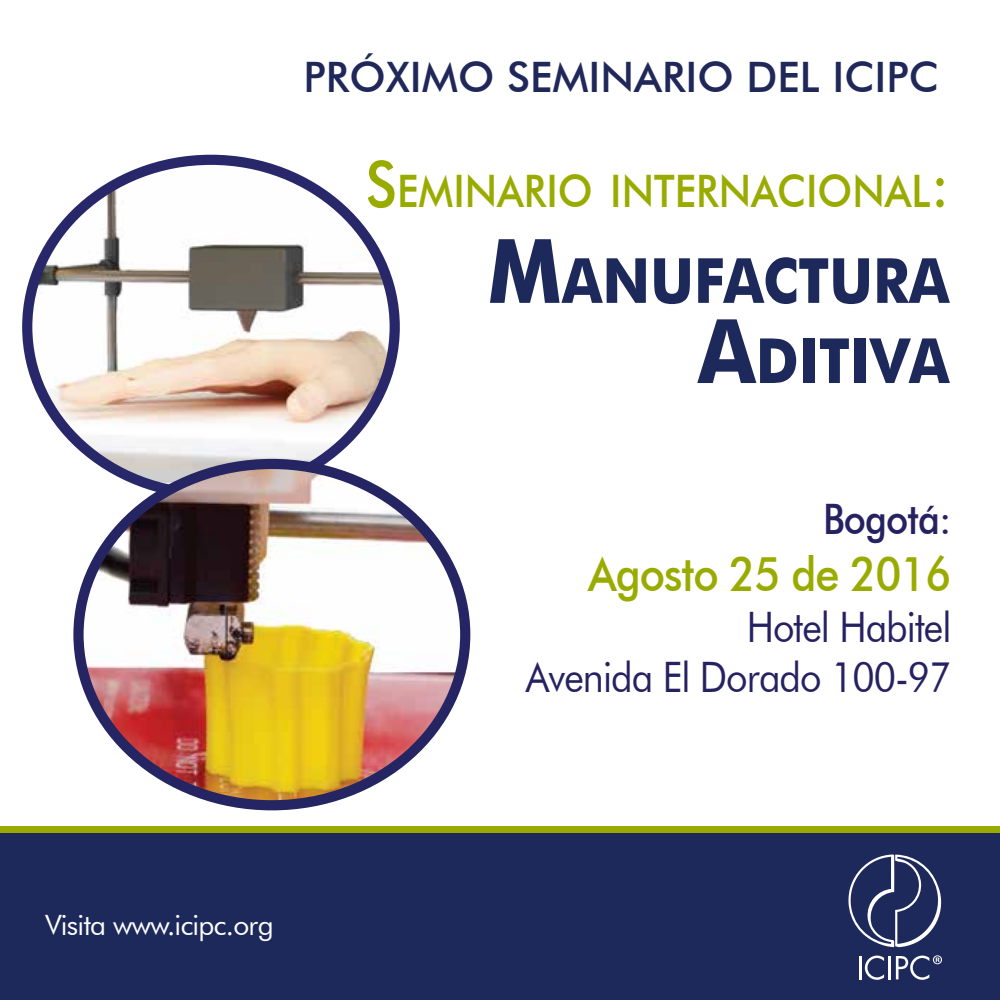
<style>
.page{position:relative;width:1000px;height:1000px;background:#fff}
.page>*{position:absolute;margin:0;border:0;box-sizing:border-box;transform-origin:0 0}
.t1{font:700 62.4px/80.2px "Futura BT";color:#1e295b;text-align:right;scale:.9 1}
.t2{font:500 48px "Futura BT";letter-spacing:-.025em;color:#9aab00;scale:.9 1}
.t3{font:500 44.8px "Futura BT";color:#9aab00;scale:.9 1}
.t4{font:42px/50.4px "Futura BT";letter-spacing:-.025em;color:#262262;text-align:right;scale:.9 1}
.t5{font:500 42px "Futura BT";color:#1f2859}
.t6{font:500 42px "Futura BT";letter-spacing:-.025em;color:#262262;scale:.9 1}
.t7{font:28px "Futura BT";letter-spacing:-.025em;color:#fff}
.s1{font-size:64px}
.s2{font-size:89px}
</style>
<div class="page">
<div style="left:0;top:826px;width:1000px;height:157px;background:#9aab00"></div>
<div style="left:0;top:834px;width:1000px;height:166px;background:#1e295b"></div>
<svg style="left:848px;top:854px;width:94px;height:93px"></svg>
<hr style="left:859px;top:956px;width:2px;height:23px;background:#fff">
<svg style="left:865px;top:956px;width:19px;height:24px"></svg>
<hr style="left:889px;top:956px;width:2px;height:23px;background:#fff">
<svg style="left:896px;top:955px;width:46px;height:25px"></svg>
<img style="left:27px;top:160px;width:368px;height:304px">
<div style="left:22px;top:155px;width:378px;height:344px;border:10px solid #282769;border-radius:50%"></div>
<img style="left:81px;top:464px;width:383px;height:341px">
<div style="left:73px;top:459px;width:397px;height:351px;border:10px solid #242562;border-radius:50%"></div>
<p class="t5" style="left:304px;top:51px;width:637px">PRÓXIMO SEMINARIO DEL ICIPC</p>
<p class="t3" style="left:366px;top:164px;width:650px"><span class="s1">S</span>EMINARIO INTERNACIONAL<span class="s1">:</span></p>
<h1 class="t1" style="left:488px;top:240px;width:515px"><span class="s2">M</span>ANUFACTURA<br><span class="s2">A</span>DITIVA</h1>
<p class="t6" style="left:823px;top:493px;width:144px">Bogotá:</p>
<p class="t2" style="left:588px;top:545px;width:405px">Agosto 25 de 2016</p>
<p class="t4" style="left:526px;top:601px;width:474px">Hotel Habitel<br>Avenida El Dorado 100-97</p>
<p class="t7" style="left:45px;top:908px;width:230px">Visita www.icipc.org</p>
</div>
